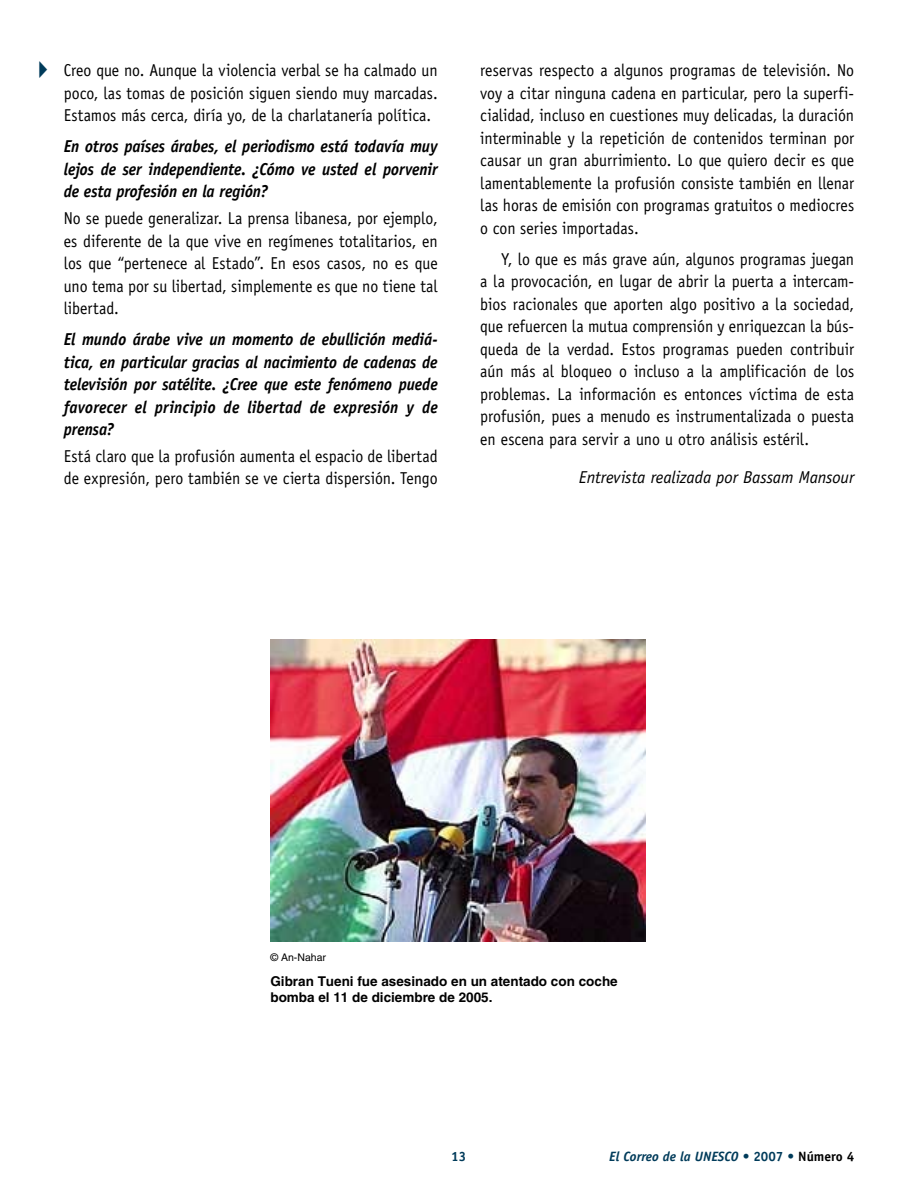
<style>
.page{position:relative;width:918px;height:1188px;background:#fff}
.page>*{position:absolute;margin:0;border:0;box-sizing:border-box;transform-origin:0 0}
.t1{font:17.25px/22.5px "Officina Sans Std";color:#000;text-align:justify;scale:.92 1}
.t2{font:italic 700 17.25px/22.5px "Officina Sans Std";color:#000;text-align:justify;scale:.92 1}
.t3{font:italic 17.25px "Officina Sans Std";letter-spacing:-.005em;color:#000}
.t4{font:700 13.5px/16.2px "Helvetica LT Std";color:#000}
.t5{font:italic 700 13.5px "Officina Sans Std";color:#003b5a}
.t6{font:700 13.5px "Officina Sans Std";color:#003b5a}
.t7{font:10.5px "Helvetica LT Std";color:#000}
.s1{font-style:normal}
.s2{font-style:normal;color:#000}
</style>
<div class="page">
<img style="left:270px;top:640px;width:375px;height:301px">
<p class="t1" style="left:64px;top:59px;width:408px">Creo que no. Aunque la violencia verbal se ha calmado un poco, las tomas de posición siguen siendo muy marcadas.<br>Estamos más cerca, diría yo, de la charlatanería política.</p>
<p class="t2" style="left:64px;top:135px;width:408px">En otros países árabes, el periodismo está todavía muy lejos de ser independiente. ¿Cómo ve usted el porvenir de esta profesión en la región?</p>
<p class="t1" style="left:64px;top:207px;width:408px">No se puede generalizar. La prensa libanesa, por ejemplo, es diferente de la que vive en regímenes totalitarios, en los que “pertenece al Estado”. En esos casos, no es que uno tema por su libertad, simplemente es que no tiene tal libertad.</p>
<p class="t2" style="left:64px;top:328px;width:408px">El mundo árabe vive un momento de ebullición mediá&shy;tica, en particular gracias al nacimiento de cadenas de televisión por satélite. ¿Cree que este fenómeno puede favorecer el principio de libertad de expresión y de prensa?</p>
<p class="t1" style="left:64px;top:445px;width:408px">Está claro que la profusión aumenta el espacio de libertad de expresión, pero también se ve cierta dispersión. Tengo</p>
<p class="t1" style="left:480px;top:59px;width:408px">reservas respecto a algunos programas de televisión. No voy a citar ninguna cadena en particular, pero la superfi&shy;cialidad, incluso en cuestiones muy delicadas, la duración interminable y la repetición de contenidos terminan por causar un gran aburrimiento. Lo que quiero decir es que lamentablemente la profusión consiste también en llenar las horas de emisión con programas gratuitos o mediocres o con series importadas.</p>
<p class="t1" style="left:480px;top:248px;width:408px;text-indent:21px">Y, lo que es más grave aún, algunos programas juegan a la provocación, en lugar de abrir la puerta a intercam&shy;bios racionales que aporten algo positivo a la sociedad, que refuercen la mutua comprensión y enriquezcan la bús&shy;queda de la verdad. Estos programas pueden contribuir aún más al bloqueo o incluso a la amplificación de los problemas. La información es entonces víctima de esta profusión, pues a menudo es instrumentalizada o puesta en escena para servir a uno u otro análisis estéril.</p>
<p class="t3" style="left:579px;top:467px;width:276px">Entrevista realizada por Bassam Mansour</p>
<p class="t7" style="left:270px;top:951px;width:57px">© An-Nahar</p>
<p class="t4" style="left:270px;top:973px;width:349px">Gibran Tueni fue asesinado en un atentado con coche bomba el 11 de diciembre de 2005.</p>
<p class="t6" style="left:451px;top:1148px;width:8px">13</p>
<p class="t5" style="left:609px;top:1148px;width:247px">El Correo de la UNESCO <span class="s1">• 2007 •</span> <span class="s2">Número 4</span></p>
</div>
